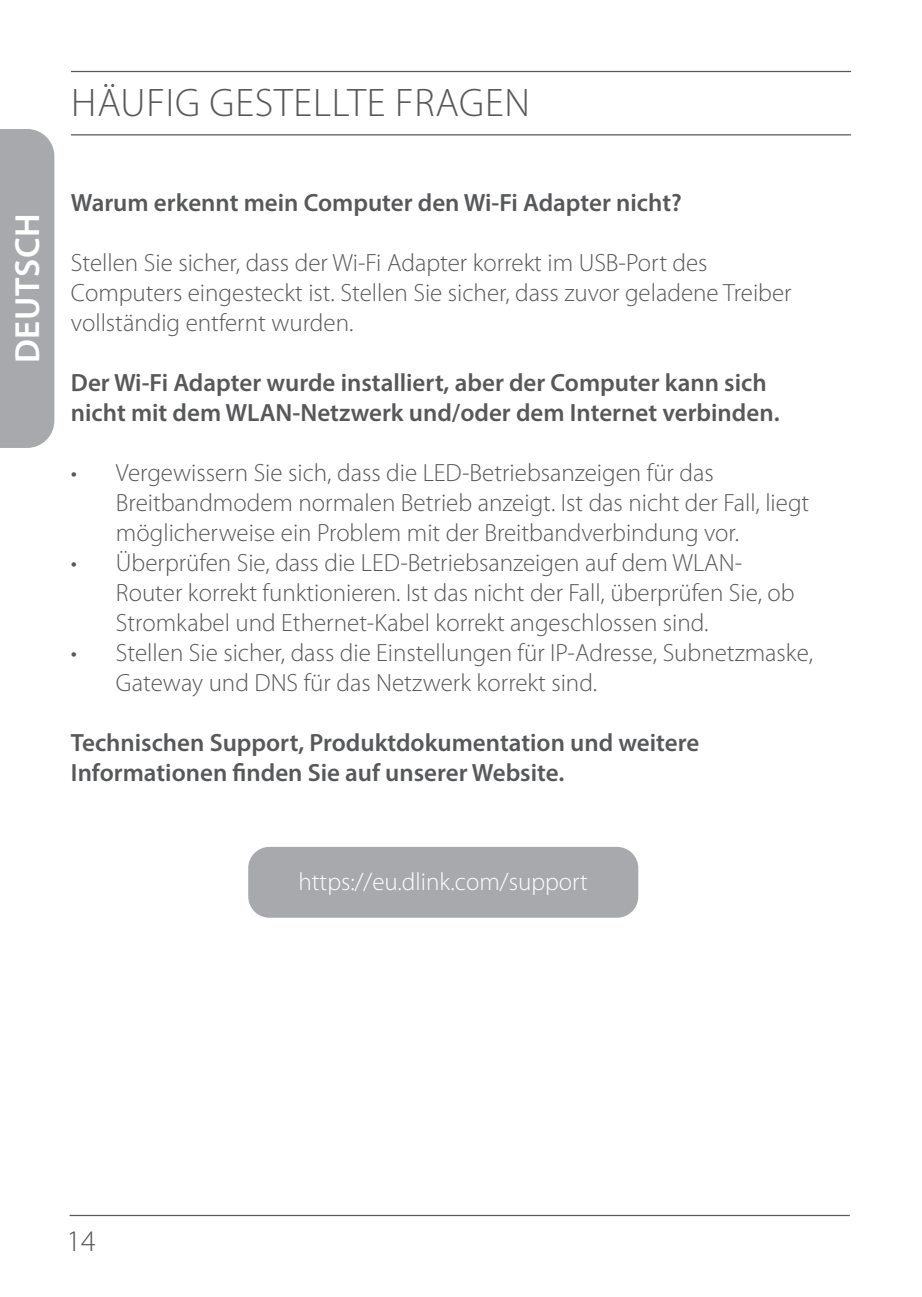
<style>
.page{position:relative;width:922px;height:1297px;background:#fff}
.page>*{position:absolute;margin:0;border:0;box-sizing:border-box;transform-origin:0 0}
.t1{font:300 40px "Myriad Pro";letter-spacing:.02em;color:#57585a}
.t2{font:600 35px "Myriad Pro";letter-spacing:.02em;color:#fff}
.t3{font:300 30px "Myriad Pro";color:#57585a}
.t4{font:300 25px/30px "Myriad Pro";color:#57585a}
.t5{font:600 25px/30px "Myriad Pro";color:#57585a}
.t6{font:300 25px "Myriad Pro";color:#fff}
</style>
<div class="page">
<hr style="left:70px;top:1215px;width:779px;height:1px;background:#57585a">
<div style="left:0;top:129px;width:54px;height:319px;background:#a8a9ad"></div>
<hr style="left:71px;top:134px;width:779px;height:1px;background:#57585a">
<div style="left:248px;top:847px;width:390px;height:71px;background:#a8a9ad;border-radius:21px"></div>
<hr style="left:71px;top:71px;width:779px;height:1px;background:#57585a">
<h2 class="t2" style="left:5px;top:363px;width:151px;rotate:-90deg">DEUTSCH</h2>
<h1 class="t1" style="left:71px;top:81px;width:460px">HÄUFIG GESTELLTE FRAGEN</h1>
<p class="t5" style="left:71px;top:187px;width:612px">Warum erkennt mein Computer den Wi-Fi Adapter nicht?</p>
<p class="t4" style="left:71px;top:248px;width:722px">Stellen Sie sicher, dass der Wi-Fi Adapter korrekt im USB-Port des<br>Computers eingesteckt ist. Stellen Sie sicher, dass zuvor geladene Treiber vollständig entfernt wurden.</p>
<p class="t5" style="left:71px;top:367px;width:710px">Der Wi-Fi Adapter wurde installiert, aber der Computer kann sich nicht mit dem WLAN-Netzwerk und/oder dem Internet verbinden.</p>
<p class="t4" style="left:116px;top:458px;width:694px;text-indent:-45px">• Vergewissern Sie sich, dass die LED-Betriebsanzeigen für das<br>Breitbandmodem normalen Betrieb anzeigt. Ist das nicht der Fall, liegt möglicherweise ein Problem mit der Breitbandverbindung vor.</p>
<p class="t4" style="left:116px;top:548px;width:680px;text-indent:-45px">• Überprüfen Sie, dass die LED-Betriebsanzeigen auf dem WLAN-<br>Router korrekt funktionieren. Ist das nicht der Fall, überprüfen Sie, ob<br>Stromkabel und Ethernet-Kabel korrekt angeschlossen sind.</p>
<p class="t4" style="left:116px;top:638px;width:698px;text-indent:-45px">• Stellen Sie sicher, dass die Einstellungen für IP-Adresse, Subnetzmaske,<br>Gateway und DNS für das Netzwerk korrekt sind.</p>
<p class="t5" style="left:71px;top:727px;width:629px">Technischen Support, Produktdokumentation und weitere<br>Informationen finden Sie auf unserer Website.</p>
<p class="t6" style="left:298px;top:868px;width:291px">https://eu.dlink.com/support</p>
<p class="t3" style="left:66px;top:1224px;width:31px">14</p>
</div>
